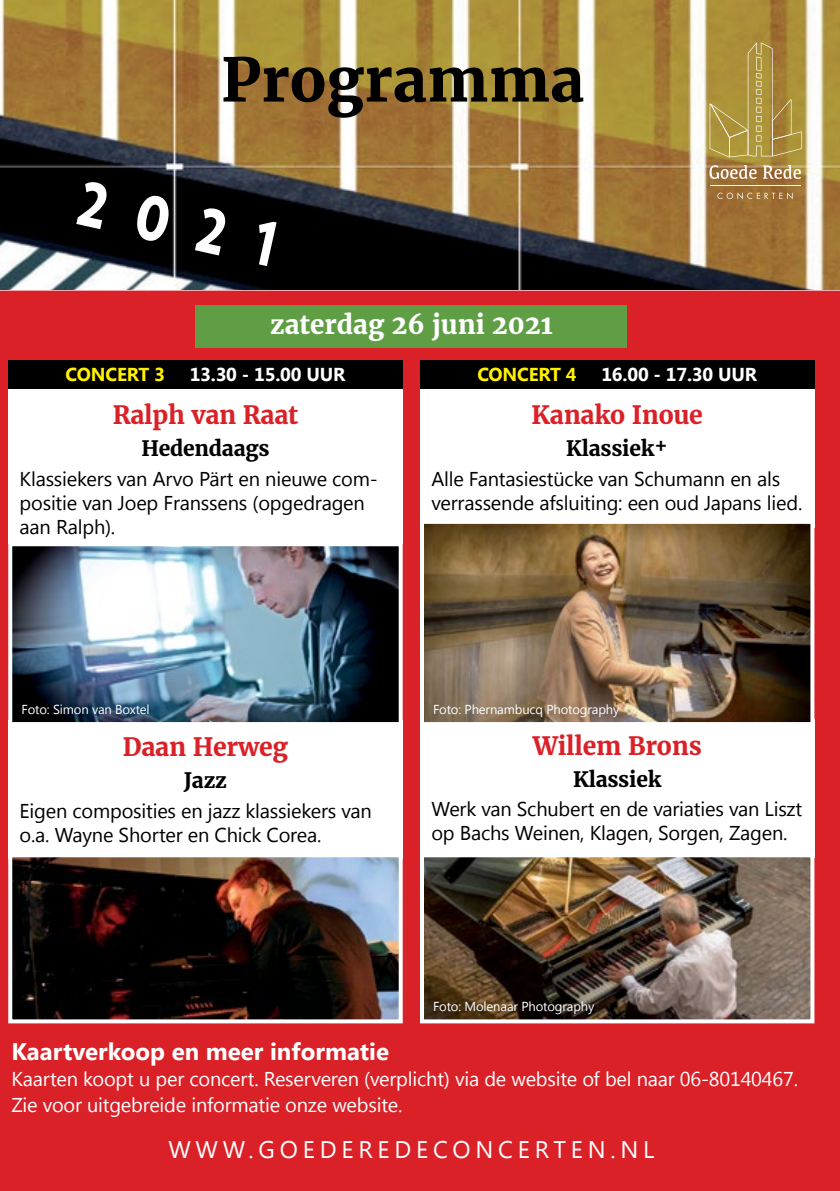
<style>
.page{position:relative;width:840px;height:1191px;background:#fff}
.page>*{position:absolute;margin:0;border:0;box-sizing:border-box;transform-origin:0 0}
.t1{font:700 60px "Merriweather";color:#000}
.t2{font:900 60px "Verlag";color:#fff;scale:.8 1}
.t3{font:700 26px "Merriweather";color:#fff}
.t4{font:700 25px "Merriweather";letter-spacing:-.01em;color:#da2128}
.t5{font:700 24px "Segoe UI";color:#fff}
.t6{font:24px "Segoe UI";letter-spacing:.2em;color:#fff}
.t7{font:700 21px "Merriweather";letter-spacing:-.01em;color:#000}
.t8{font:20px/24px "Segoe UI";letter-spacing:-.01em;color:#000}
.t9{font:20px/26px "Segoe UI";letter-spacing:-.01em;color:#fff}
.t10{font:700 18.8px "Segoe UI";letter-spacing:-.01em;color:#fff}
.t11{font:700 18.8px "Segoe UI";letter-spacing:-.01em;color:#fff200}
.t12{font:13px "Segoe UI";letter-spacing:-.01em;color:#fff}
</style>
<div class="page">
<div style="left:0;top:289px;width:839px;height:902px;background:#da2128"></div>
<img style="left:0;top:0;width:839px;height:289px">
<svg style="left:709px;top:165px;width:47px;height:14px"></svg>
<svg style="left:762px;top:165px;width:38px;height:14px"></svg>
<svg style="left:717px;top:192px;width:75px;height:7px"></svg>
<hr style="left:709px;top:185px;width:91px;height:1px;background:#fff">
<svg style="left:709px;top:43px;width:92px;height:114px;background:#ae9341"></svg>
<div style="left:8px;top:388px;width:394px;height:155px;background:#fff"></div>
<div style="left:420px;top:388px;width:394px;height:139px;background:#fff"></div>
<div style="left:8px;top:720px;width:394px;height:139px;background:#fff"></div>
<div style="left:420px;top:719px;width:394px;height:138px;background:#fff"></div>
<img style="left:6px;top:540px;width:398px;height:188px">
<img style="left:418px;top:518px;width:398px;height:210px">
<img style="left:6px;top:851px;width:398px;height:174px">
<img style="left:418px;top:851px;width:398px;height:174px">
<div style="left:8px;top:360px;width:394px;height:28px;background:#000"></div>
<div style="left:420px;top:360px;width:394px;height:28px;background:#000"></div>
<div style="left:196px;top:305px;width:430px;height:42px;background:#5f9e45"></div>
<h1 class="t1" style="left:221px;top:43px;width:364px">Programma</h1>
<h1 class="t2" style="left:90px;top:153px;width:254px;rotate:13deg">2021</h1>
<h2 class="t3" style="left:270px;top:309px;width:284px">zaterdag 26 juni 2021</h2>
<p class="t11" style="left:66px;top:360px;width:101px">CONCERT 3</p>
<p class="t10" style="left:189px;top:360px;width:157px">13.30 - 15.00 UUR</p>
<p class="t11" style="left:477px;top:360px;width:101px">CONCERT 4</p>
<p class="t10" style="left:601px;top:360px;width:157px">16.00 - 17.30 UUR</p>
<p class="t4" style="left:113px;top:399px;width:187px">Ralph van Raat</p>
<p class="t7" style="left:141px;top:435px;width:129px">Hedendaags</p>
<p class="t8" style="left:20px;top:465px;width:359px">Klassiekers van Arvo Pärt en nieuwe com&shy;positie van Joep Franssens (opgedragen aan Ralph).</p>
<p class="t4" style="left:531px;top:399px;width:173px">Kanako Inoue</p>
<p class="t7" style="left:566px;top:435px;width:103px">Klassiek+</p>
<p class="t8" style="left:431px;top:465px;width:372px">Alle Fantasiestücke van Schumann en als verrassende afsluiting: een oud Japans lied.</p>
<p class="t12" style="left:22px;top:700px;width:129px">Foto: Simon van Boxtel</p>
<p class="t12" style="left:433px;top:700px;width:188px">Foto: Phernambucq Photography</p>
<p class="t4" style="left:123px;top:731px;width:167px">Daan Herweg</p>
<p class="t7" style="left:184px;top:767px;width:45px">Jazz</p>
<p class="t8" style="left:20px;top:797px;width:353px">Eigen composities en jazz klassiekers van o.a. Wayne Shorter en Chick Corea.</p>
<p class="t4" style="left:532px;top:730px;width:170px">Willem Brons</p>
<p class="t7" style="left:572px;top:766px;width:90px">Klassiek</p>
<p class="t8" style="left:431px;top:796px;width:372px">Werk van Schubert en de variaties van Liszt op Bachs Weinen, Klagen, Sorgen, Zagen.</p>
<p class="t12" style="left:433px;top:997px;width:163px">Foto: Molenaar Photography</p>
<p class="t5" style="left:11px;top:1034px;width:379px">Kaartverkoop en meer informatie</p>
<p class="t9" style="left:11px;top:1064px;width:787px">Kaarten koopt u per concert. Reserveren (verplicht) via de website of bel naar 06-80140467.<br>Zie voor uitgebreide informatie onze website.</p>
<p class="t6" style="left:168px;top:1133px;width:487px">WWW.GOEDEREDECONCERTEN.NL</p>
</div>
